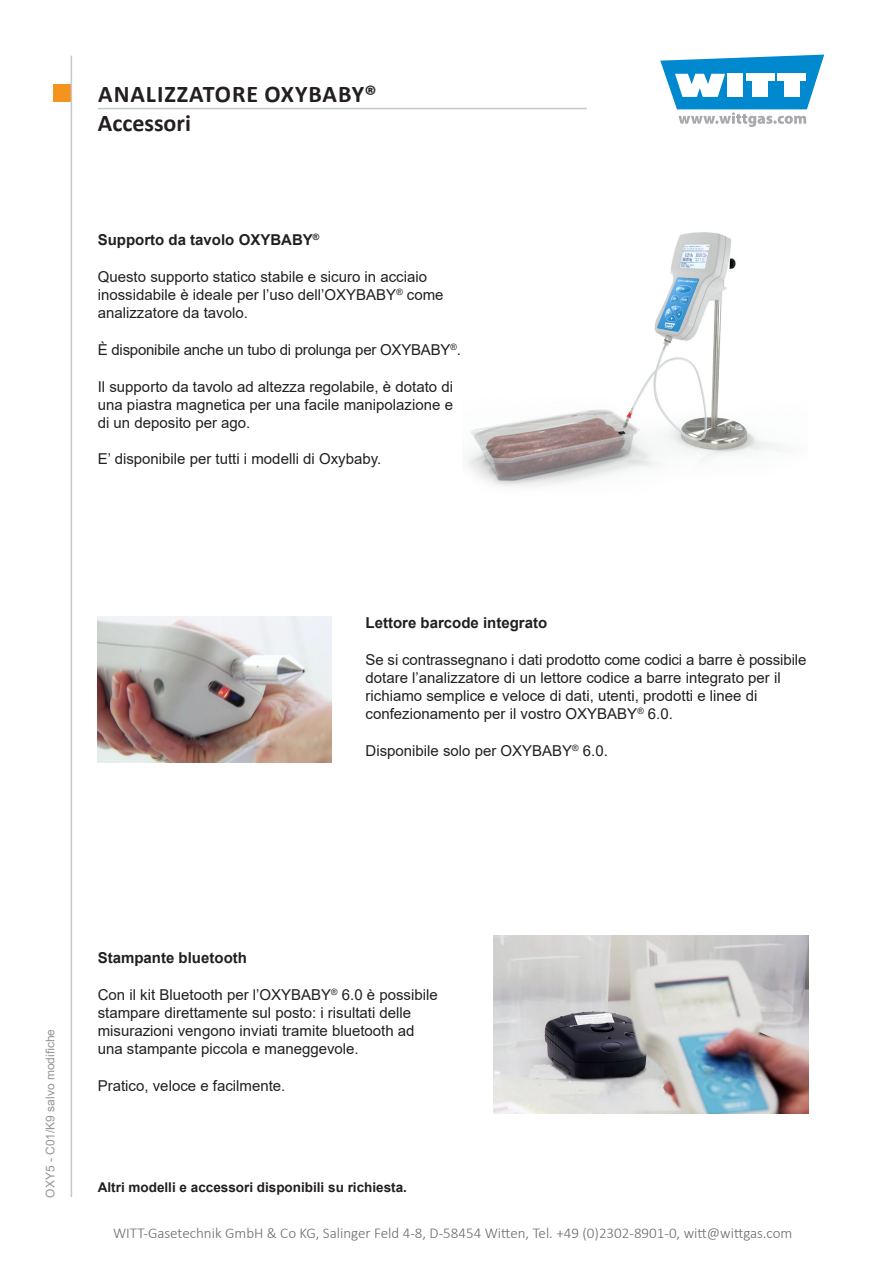
<style>
.page{position:relative;width:893px;height:1263px;background:#fff}
.page>*{position:absolute;margin:0;border:0;box-sizing:border-box;transform-origin:0 0}
.t1{font:700 24px/28.8px "Calibri";letter-spacing:.03em;color:#231f20}
.Überschrift{font:15px/18px "Arial";color:#231f20}
.Grundtext{font:15px/18px "Arial";color:#231f20;text-align:justify}
.t2{font:300 15px "Calibri";color:#6b6b6e}
.Überschrift-2{font:700 15px "Arial";color:#231f20}
.Überschrift-3{font:700 13.5px "Arial";color:#231f20}
.t3{font:12px "Arial";color:#939598}
</style>
<div class="page">
<div style="left:53px;top:85px;width:17px;height:17px;background:#f4931d"></div>
<svg style="left:660px;top:55px;width:164px;height:72px"></svg>
<hr style="left:71px;top:56px;width:1px;height:1141px;background:#c7c8ca">
<hr style="left:98px;top:108px;width:489px;height:1px;background:#c7c8ca">
<img style="left:493px;top:935px;width:316px;height:178px">
<img style="left:98px;top:617px;width:234px;height:146px">
<img style="left:467px;top:232px;width:315px;height:254px">
<p class="t1" style="left:98px;top:79px;width:280px">ANALIZZATORE OXYBABY®<br>Accessori</p>
<p class="Überschrift-2" style="left:98px;top:229px;width:223px">Supporto da tavolo OXYBABY<sup>®</sup></p>
<p class="Überschrift" style="left:98px;top:268px;width:347px">Questo supporto statico stabile e sicuro in acciaio inossidabile è ideale per l’uso dell’OXYBABY<sup>®</sup> come analizzatore da tavolo.</p>
<p class="Überschrift" style="left:98px;top:341px;width:365px">È disponibile anche un tubo di prolunga per OXYBABY<sup>®</sup>.</p>
<p class="Grundtext" style="left:98px;top:378px;width:357px">Il supporto da tavolo ad altezza regolabile, è dotato di una piastra magnetica per una facile manipolazione e di un deposito per ago.</p>
<p class="Grundtext" style="left:98px;top:449px;width:285px">E’ disponibile per tutti i modelli di Oxybaby.</p>
<p class="Überschrift-2" style="left:365px;top:612px;width:183px">Lettore barcode integrato</p>
<p class="Überschrift" style="left:365px;top:650px;width:442px">Se si contrassegnano i dati prodotto come codici a barre è possibile dotare l’analizzatore di un lettore codice a barre integrato per il richiamo semplice e veloce di dati, utenti, prodotti e linee di confezionamento per il vostro OXYBABY<sup>®</sup> 6.0.</p>
<p class="Grundtext" style="left:365px;top:741px;width:244px">Disponibile solo per OXYBABY<sup>®</sup> 6.0.</p>
<p class="t3" style="left:42px;top:1197px;width:170px;rotate:-90deg">OXY5 - C01/K9 salvo modifiche</p>
<p class="Überschrift-2" style="left:98px;top:947px;width:151px">Stampante bluetooth</p>
<p class="Überschrift" style="left:98px;top:985px;width:341px">Con il kit Bluetooth per l’OXYBABY<sup>®</sup> 6.0 è possibile stampare direttamente sul posto: i risultati delle misurazioni vengono inviati tramite bluetooth ad una stampante piccola e maneggevole.</p>
<p class="Überschrift" style="left:98px;top:1076px;width:189px">Pratico, veloce e facilmente.</p>
<p class="Überschrift-3" style="left:98px;top:1178px;width:311px">Altri modelli e accessori disponibili su richiesta.</p>
<p class="t2" style="left:113px;top:1224px;width:681px">WITT-Gasetechnik GmbH &amp; Co KG, Salinger Feld 4-8, D-58454 Witten, Tel. +49 (0)2302-8901-0, witt@wittgas.com</p>
</div>
